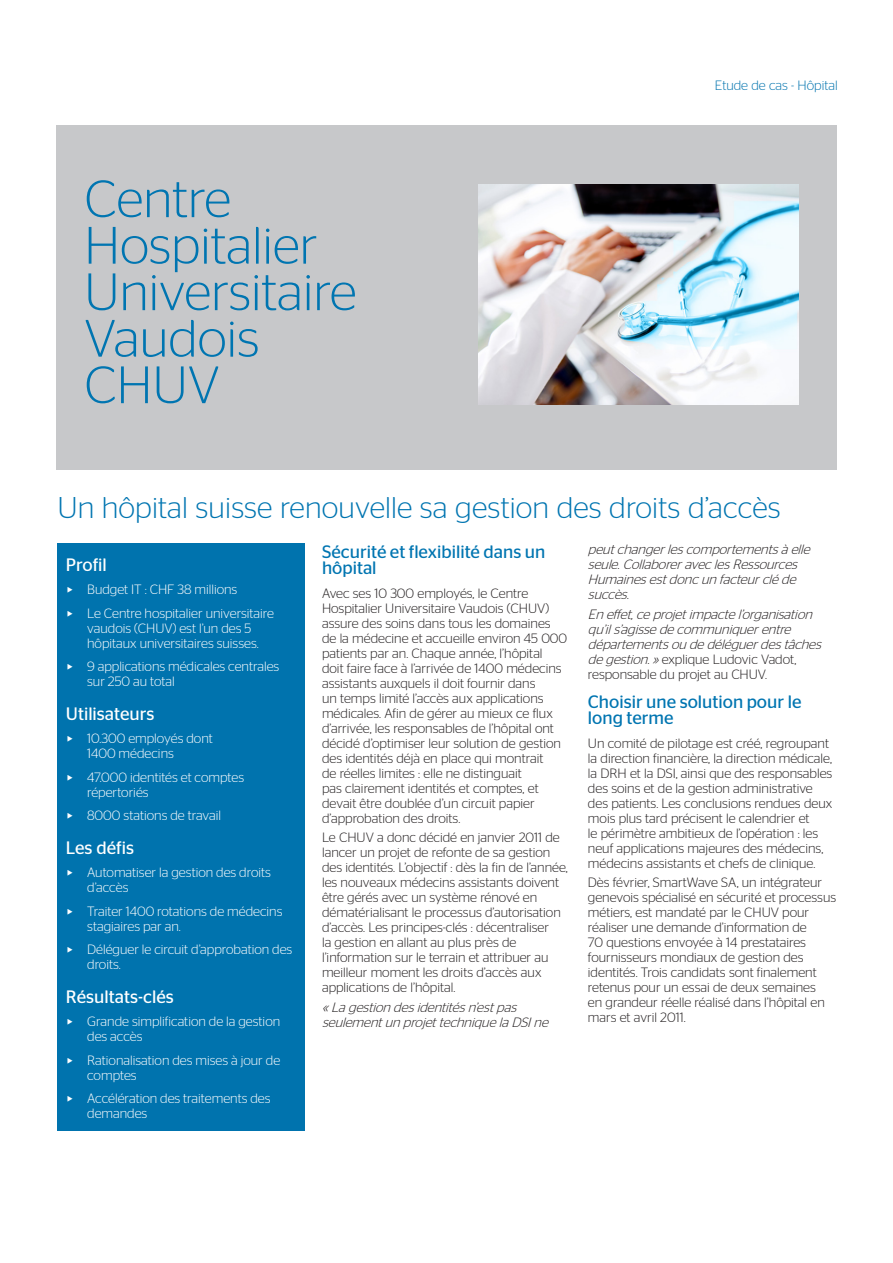
<style>
.page{position:relative;width:893px;height:1263px;background:#fff}
.page>*{position:absolute;margin:0;border:0;box-sizing:border-box;transform-origin:0 0}
.t1{font:300 52.5px/46.5px "Stag Sans";color:#0075b1}
.SUB-HEADLINE{font:300 30px "Stag Sans";letter-spacing:.005em;color:#0075b1}
.t2{font:18px/16.5px "Stag Sans";color:#0075b1}
.PARAGRAPH_HEADLINE{font:18px "Stag Sans";color:#fff}
.t3{font:300 13.5px/15px "Stag Sans";color:#231f20}
.t4{font:300 13.5px/15px "Stag Sans";color:#fff}
.t5{font:italic 300 13.5px/15px "Stag Sans";color:#231f20}
.t6{font:300 13.5px "Stag Sans";color:#0073ae}
.s1{font-style:normal}
</style>
<div class="page">
<div style="left:57px;top:543px;width:248px;height:588px;background:#0073ae"></div>
<div style="left:56px;top:125px;width:781px;height:345px;background:#c7c8ca"></div>
<img style="left:479px;top:185px;width:320px;height:220px">
<p class="t1" style="left:84px;top:175px;width:148px">Centre</p>
<p class="t1" style="left:84px;top:221px;width:235px">Hospitalier</p>
<p class="t1" style="left:84px;top:268px;width:274px">Universitaire<br>Vaudois</p>
<p class="t1" style="left:84px;top:361px;width:137px">CHUV</p>
<p class="t6" style="left:715px;top:78px;width:124px">Etude de cas - Hôpital</p>
<p class="SUB-HEADLINE" style="left:57px;top:491px;width:725px">Un hôpital suisse renouvelle sa gestion des droits d’accès</p>
<p class="PARAGRAPH_HEADLINE" style="left:66px;top:554px;width:42px">Profil</p>
<p class="t4" style="left:66px;top:582px;width:173px">◆ Budget IT : CHF 38 millions</p>
<p class="t4" style="left:66px;top:605px;width:210px;text-align:center">◆ Le Centre hospitalier universitaire vaudois (CHUV) est l’un des 5 hôpitaux universitaires suisses.</p>
<p class="t4" style="left:87px;top:659px;width:194px;text-indent:-21px">◆ 9 applications médicales centrales sur 250 au total</p>
<p class="PARAGRAPH_HEADLINE" style="left:66px;top:703px;width:90px">Utilisateurs</p>
<p class="t4" style="left:87px;top:731px;width:127px;text-indent:-21px">◆ 10.300 employés dont<br>1400 médecins</p>
<p class="t4" style="left:87px;top:769px;width:158px;text-indent:-21px">◆ 47.000 identités et comptes répertoriés</p>
<p class="t4" style="left:66px;top:808px;width:157px">◆ 8000 stations de travail</p>
<p class="PARAGRAPH_HEADLINE" style="left:66px;top:837px;width:70px">Les défis</p>
<p class="t4" style="left:87px;top:865px;width:185px;text-indent:-21px">◆ Automatiser la gestion des droits d’accès</p>
<p class="t4" style="left:87px;top:903px;width:197px;text-indent:-21px">◆ Traiter 1400 rotations de médecins stagiaires par an.</p>
<p class="t4" style="left:87px;top:942px;width:207px;text-indent:-21px">◆ Déléguer le circuit d’approbation des droits.</p>
<p class="PARAGRAPH_HEADLINE" style="left:66px;top:986px;width:109px">Résultats-clés</p>
<p class="t4" style="left:87px;top:1014px;width:195px;text-indent:-21px">◆ Grande simplification de la gestion des accès</p>
<p class="t4" style="left:87px;top:1052px;width:195px;text-indent:-21px">◆ Rationalisation des mises à jour de comptes</p>
<p class="t4" style="left:87px;top:1091px;width:185px;text-indent:-21px">◆ Accélération des traitements des demandes</p>
<p class="t2" style="left:322px;top:543px;width:225px">Sécurité et flexibilité dans un hôpital</p>
<p class="t3" style="left:322px;top:585px;width:247px">Avec ses 10 300 employés, le Centre Hospitalier Universitaire Vaudois (CHUV) assure des soins dans tous les domaines de la médecine et accueille environ 45 000 patients par an. Chaque année, l’hôpital doit faire face à l’arrivée de 1400 médecins assistants auxquels il doit fournir dans<br>un temps limité l’accès aux applications médicales. Afin de gérer au mieux ce flux d’arrivée, les responsables de l’hôpital ont décidé d’optimiser leur solution de gestion des identités déjà en place qui montrait<br>de réelles limites : elle ne distinguait<br>pas clairement identités et comptes, et devait être doublée d’un circuit papier d’approbation des droits.</p>
<p class="t3" style="left:322px;top:830px;width:247px">Le CHUV a donc décidé en janvier 2011 de lancer un projet de refonte de sa gestion des identités. L’objectif : dès la fin de l’année, les nouveaux médecins assistants doivent être gérés avec un système rénové en dématérialisant le processus d’autorisation d’accès. Les principes-clés : décentraliser<br>la gestion en allant au plus près de l’information sur le terrain et attribuer au meilleur moment les droits d’accès aux applications de l’hôpital.</p>
<p class="t5" style="left:322px;top:999px;width:231px">«Lagestion desidentitésn’estpas seulementun projettechniquelaDSIne</p>
<p class="t5" style="left:588px;top:542px;width:227px">peutchangerlescomportementsàelle seule.CollaboreraveclesRessources<br>Humainesestdoncun facteurcléde succès.</p>
<p class="t5" style="left:588px;top:606px;width:238px">En effet,ceprojetimpactel’organisation qu’ils’agissedecommuniquerentre départementsou dedéléguerdestâches degestion.»<span class="s1">explique Ludovic Vadot, responsable du projet au CHUV.</span></p>
<p class="t2" style="left:588px;top:693px;width:215px">Choisir une solution pour le long terme</p>
<p class="t3" style="left:588px;top:735px;width:246px">Un comité de pilotage est créé, regroupant la direction financière, la direction médicale, la DRH et la DSI, ainsi que des responsables des soins et de la gestion administrative des patients. Les conclusions rendues deux mois plus tard précisent le calendrier et<br>le périmètre ambitieux de l’opération : les neuf applications majeures des médecins, médecins assistants et chefs de clinique.</p>
<p class="t3" style="left:588px;top:875px;width:250px">Dès février, SmartWave SA, un intégrateur genevois spécialisé en sécurité et processus métiers, est mandaté par le CHUV pour réaliser une demande d’information de<br>70 questions envoyée à 14 prestataires fournisseurs mondiaux de gestion des identités. Trois candidats sont finalement retenus pour un essai de deux semaines<br>en grandeur réelle réalisé dans l’hôpital en mars et avril 2011.</p>
</div>
